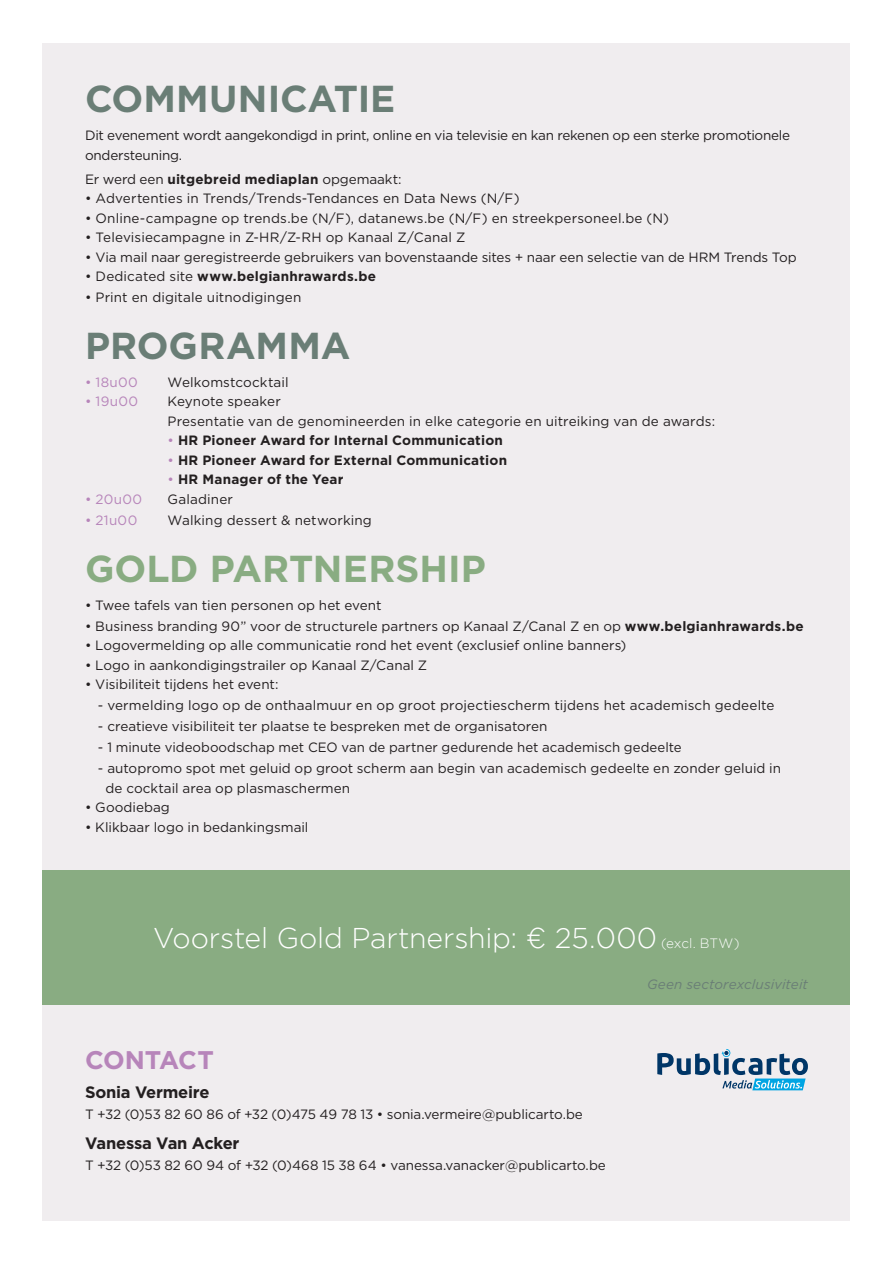
<style>
.page{position:relative;width:893px;height:1263px;background:#fff}
.page>*{position:absolute;margin:0;border:0;box-sizing:border-box;transform-origin:0 0}
.t1{font:700 37.5px "Gotham";color:#6a7e76}
.t2{font:700 37.5px "Gotham";color:#89ac82}
.t3{font:300 28.5px "Gotham";letter-spacing:-.005em;color:#fff}
.t4{font:700 25.5px "Gotham";letter-spacing:-.015em;color:#b785ba}
.t5{font:700 16.5px "Gotham";letter-spacing:-.015em;color:#231f20}
.t6{font:13.5px/19.5px "Gotham";color:#231f20}
.t7{font:700 13.5px "Gotham";letter-spacing:.015em;color:#231f20}
.t8{font:13.5px/19.5px "Gotham";letter-spacing:-.02em;color:#231f20}
.t9{font:13.5px "Gotham";letter-spacing:.025em;color:#b785ba}
.t10{font:italic 13.5px "Gotham";letter-spacing:.005em;color:#6a7e76}
.s1{font-weight:700}
.s2{font-weight:400}
.s3{font-weight:400;color:#b785ba}
.s4{font-size:13.5px}
</style>
<div class="page">
<div style="left:43px;top:43px;width:807px;height:1177px;background:#f0edef"></div>
<div style="left:43px;top:870px;width:807px;height:135px;background:#89ac82"></div>
<svg style="left:657px;top:1049px;width:151px;height:41px"></svg>
<h1 class="t1" style="left:85px;top:77px;width:312px">COMMUNICATIE</h1>
<p class="t8" style="left:85px;top:126px;width:707px">Dit evenement wordt aangekondigd in print, online en via televisie en kan rekenen op een sterke promotionele ondersteuning.</p>
<p class="t6" style="left:85px;top:169px;width:318px">Er werd een <span class="s1">uitgebreid mediaplan</span> opgemaakt:</p>
<p class="t6" style="left:85px;top:188px;width:436px">• Advertenties in Trends/Trends-Tendances en Data News (N/F)</p>
<p class="t6" style="left:85px;top:208px;width:586px">• Online-campagne op trends.be (N/F), datanews.be (N/F) en streekpersoneel.be (N)</p>
<p class="t6" style="left:85px;top:227px;width:382px">• Televisiecampagne in Z-HR/Z-RH op Kanaal Z/Canal Z</p>
<p class="t6" style="left:85px;top:247px;width:713px">• Via mail naar geregistreerde gebruikers van bovenstaande sites + naar een selectie van de HRM Trends Top</p>
<p class="t7" style="left:85px;top:269px;width:292px"><span class="s2">• Dedicated site</span> www.belgianhrawards.be</p>
<p class="t6" style="left:85px;top:287px;width:218px">• Print en digitale uitnodigingen</p>
<h1 class="t1" style="left:85px;top:324px;width:267px">PROGRAMMA</h1>
<p class="t9" style="left:85px;top:375px;width:54px">• 18u00</p>
<p class="t6" style="left:168px;top:372px;width:123px">Welkomstcocktail</p>
<p class="t9" style="left:85px;top:394px;width:55px">• 19u00</p>
<p class="t6" style="left:168px;top:392px;width:549px">Keynote speaker<br>Presentatie van de genomineerden in elke categorie en uitreiking van de awards:</p>
<p class="t7" style="left:168px;top:433px;width:337px"><span class="s3">•</span> HR Pioneer Award for Internal Communication</p>
<p class="t7" style="left:168px;top:452px;width:341px"><span class="s3">•</span> HR Pioneer Award for External Communication</p>
<p class="t7" style="left:168px;top:472px;width:177px"><span class="s3">•</span> HR Manager of the Year</p>
<p class="t9" style="left:85px;top:492px;width:59px">• 20u00</p>
<p class="t6" style="left:168px;top:489px;width:67px">Galadiner</p>
<p class="t9" style="left:85px;top:513px;width:54px">• 21u00</p>
<p class="t6" style="left:168px;top:510px;width:206px">Walking dessert &amp; networking</p>
<h1 class="t2" style="left:85px;top:547px;width:402px">GOLD PARTNERSHIP</h1>
<p class="t6" style="left:85px;top:595px;width:298px">• Twee tafels van tien personen op het event</p>
<p class="t6" style="left:85px;top:616px;width:720px">• Business branding 90” voor de structurele partners op Kanaal Z/Canal Z en op <span class="s1">www.belgianhrawards.be</span></p>
<p class="t6" style="left:85px;top:635px;width:543px">• Logovermelding op alle communicatie rond het event (exclusief online banners)</p>
<p class="t6" style="left:85px;top:655px;width:344px">• Logo in aankondigingstrailer op Kanaal Z/Canal Z</p>
<p class="t6" style="left:85px;top:674px;width:195px">• Visibiliteit tijdens het event:</p>
<p class="t6" style="left:98px;top:695px;width:678px">- vermelding logo op de onthaalmuur en op groot projectiescherm tijdens het academisch gedeelte</p>
<p class="t6" style="left:98px;top:716px;width:451px">- creatieve visibiliteit ter plaatse te bespreken met de organisatoren</p>
<p class="t6" style="left:98px;top:737px;width:585px">- 1 minute videoboodschap met CEO van de partner gedurende het academisch gedeelte</p>
<p class="t6" style="left:106px;top:758px;width:677px;text-indent:-8px">- autopromo spot met geluid op groot scherm aan begin van academisch gedeelte en zonder geluid in de cocktail area op plasmaschermen</p>
<p class="t6" style="left:85px;top:797px;width:86px">• Goodiebag</p>
<p class="t6" style="left:85px;top:817px;width:225px">• Klikbaar logo in bedankingsmail</p>
<h2 class="t3" style="left:153px;top:922px;width:588px">Voorstel Gold Partnership: ¤ 25.000 <span class="s4">(excl. BTW)</span></h2>
<p class="t10" style="left:647px;top:977px;width:162px">Geen sectorexclusiviteit</p>
<h3 class="t4" style="left:85px;top:1045px;width:130px">CONTACT</h3>
<p class="t5" style="left:85px;top:1083px;width:126px">Sonia Vermeire</p>
<p class="t6" style="left:85px;top:1104px;width:499px">T +32 (0)53 82 60 86 of +32 (0)475 49 78 13 • sonia.vermeire@publicarto.be</p>
<p class="t5" style="left:85px;top:1133px;width:156px">Vanessa Van Acker</p>
<p class="t6" style="left:85px;top:1155px;width:522px">T +32 (0)53 82 60 94 of +32 (0)468 15 38 64 • vanessa.vanacker@publicarto.be</p>
</div>
